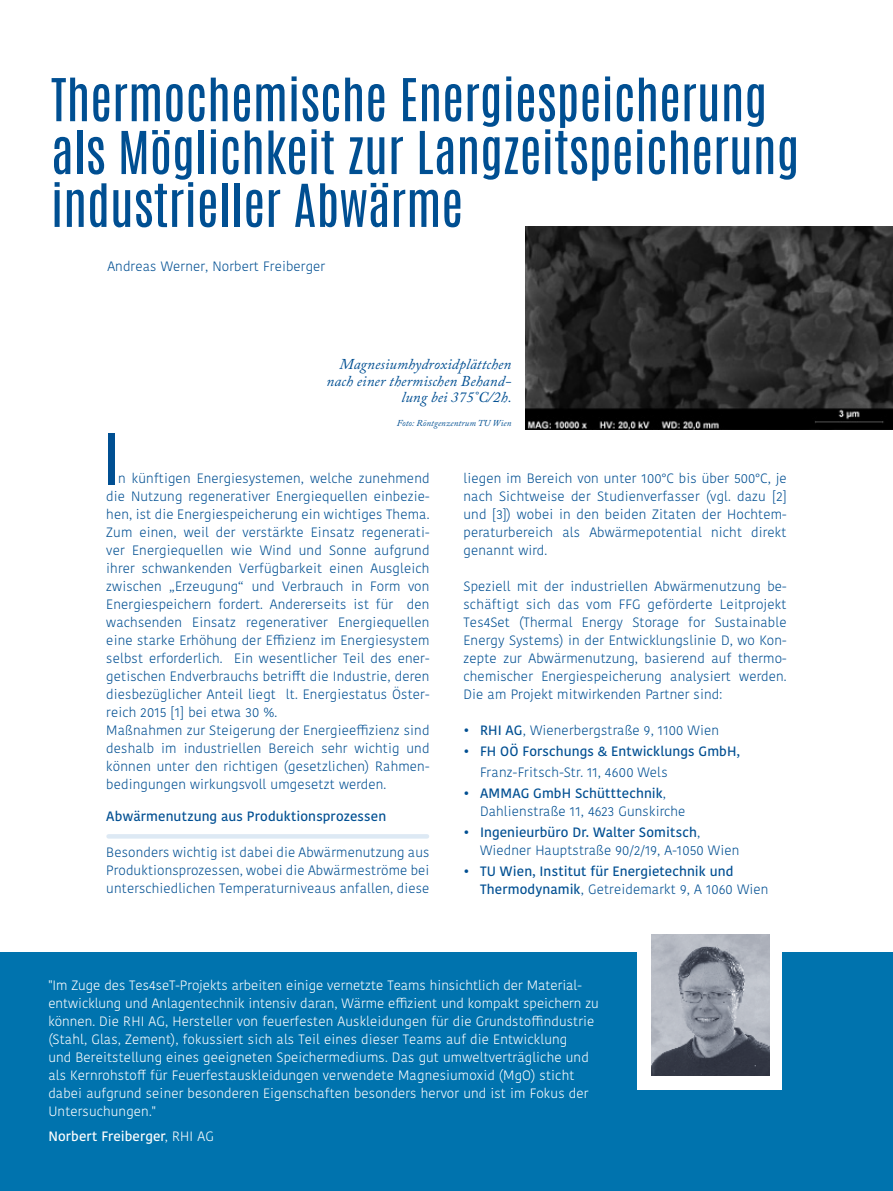
<style>
.page{position:relative;width:893px;height:1191px;background:#fff}
.page>*{position:absolute;margin:0;border:0;box-sizing:border-box;transform-origin:0 0}
.t1{font:60px "Antonio";color:#004f92}
.t2{font:50.25px/52.8px "Antonio";color:#004f92}
.t3{font:italic 15px/16.5px "Adobe Caslon Pro";letter-spacing:.01em;color:#004f92;text-align:right}
.t4{font:300 13.5px/18px "Kohinoor Devanagari";letter-spacing:.01em;color:#004f92;text-align:justify}
.t5{font:300 13.5px/18px "Kohinoor Devanagari";letter-spacing:.01em;color:#fff}
.t6{font:600 13.5px "Kohinoor Devanagari";letter-spacing:.005em;color:#004f92}
.t7{font:600 13.5px "Kohinoor Devanagari";letter-spacing:.01em;color:#fff}
.t8{font:italic 9px "Adobe Caslon Pro";letter-spacing:.01em;color:#004f92}
.s1{font-weight:600}
.s2{font-weight:300}
</style>
<div class="page">
<hr style="left:109px;top:834px;width:318px;height:4px;background:#dde9f4">
<img style="left:526px;top:227px;width:367px;height:202px">
<div style="left:0;top:952px;width:893px;height:239px;background:#0073ae"></div>
<div style="left:637px;top:931px;width:144px;height:158px;background:#fff"></div>
<img style="left:652px;top:934px;width:118px;height:141px">
<p class="t2" style="left:51px;top:74px;width:750px">Thermochemische Energiespeicherung als Möglichkeit zur Langzeitspeicherung</p>
<p class="t2" style="left:51px;top:179px;width:414px">industrieller Abwärme</p>
<p class="t4" style="left:107px;top:257px;width:219px">Andreas Werner, Norbert Freiberger</p>
<p class="t3" style="left:327px;top:356px;width:187px">Magnesiumhydroxidplättchen nach einer thermischen Behand&shy;lung bei 375°C/2h.</p>
<p class="t8" style="left:397px;top:418px;width:116px">Foto: Röntgenzentrum TU Wien</p>
<p class="t1" style="left:104px;top:415px;width:17px">I</p>
<p class="t4" style="left:106px;top:470px;width:325px;text-indent:12px">n künftigen Energiesystemen, welche zunehmend die Nutzung regenerativer Energiequellen einbezie&shy;hen, ist die Energiespeicherung ein wichtiges Thema.<br>Zum einen, weil der verstärkte Einsatz regenerati&shy;ver Energiequellen wie Wind und Sonne aufgrund ihrer schwankenden Verfügbarkeit einen Ausgleich zwischen „Erzeugung“ und Verbrauch in Form von Energiespeichern fordert. Andererseits ist für den wachsenden Einsatz regenerativer Energiequellen eine starke Erhöhung der Effizienz im Energiesystem selbst erforderlich. Ein wesentlicher Teil des ener&shy;getischen Endverbrauchs betrifft die Industrie, deren diesbezüglicher Anteil liegt lt. Energiestatus Öster&shy;reich 2015 [1] bei etwa 30 %.</p>
<p class="t4" style="left:106px;top:722px;width:325px">Maßnahmen zur Steigerung der Energieeffizienz sind deshalb im industriellen Bereich sehr wichtig und können unter den richtigen (gesetzlichen) Rahmen&shy;bedingungen wirkungsvoll umgesetzt werden.</p>
<p class="t6" style="left:106px;top:808px;width:281px">Abwärmenutzung aus Produktionsprozessen</p>
<p class="t4" style="left:106px;top:843px;width:325px">Besonders wichtig ist dabei die Abwärmenutzung aus Produktionsprozessen, wobei die Abwärmeströme bei unterschiedlichen Temperaturniveaus anfallen, diese</p>
<p class="t4" style="left:463px;top:470px;width:325px">liegen im Bereich von unter 100°C bis über 500°C, je nach Sichtweise der Studienverfasser (vgl. dazu [2] und [3]) wobei in den beiden Zitaten der Hochtem&shy;peraturbereich als Abwärmepotential nicht direkt genannt wird.</p>
<p class="t4" style="left:463px;top:578px;width:325px">Speziell mit der industriellen Abwärmenutzung be&shy;schäftigt sich das vom FFG geförderte Leitprojekt Tes4Set (Thermal Energy Storage for Sustainable Energy Systems) in der Entwicklungslinie D, wo Kon&shy;zepte zur Abwärmenutzung, basierend auf thermo&shy;chemischer Energiespeicherung analysiert werden.<br>Die am Projekt mitwirkenden Partner sind:</p>
<p class="t4" style="left:463px;top:722px;width:257px">• <span class="s1">RHI AG</span>, Wienerbergstraße 9, 1100 Wien</p>
<p class="t6" style="left:463px;top:744px;width:278px"><span class="s2">•</span> FH OÖ Forschungs &amp; Entwicklungs GmbH,</p>
<p class="t4" style="left:480px;top:764px;width:189px">Franz-Fritsch-Str. 11, 4600 Wels</p>
<p class="t6" style="left:463px;top:786px;width:204px"><span class="s2">•</span> AMMAG GmbH Schütttechnik<span class="s2">,</span></p>
<p class="t4" style="left:480px;top:803px;width:207px">Dahlienstraße 11, 4623 Gunskirche</p>
<p class="t6" style="left:463px;top:825px;width:238px"><span class="s2">•</span> Ingenieurbüro Dr. Walter Somitsch<span class="s2">,</span></p>
<p class="t4" style="left:480px;top:842px;width:261px">Wiedner Hauptstraße 90/2/19, A-1050 Wien</p>
<p class="t6" style="left:463px;top:864px;width:271px"><span class="s2">•</span> TU Wien, Institut für Energietechnik und</p>
<p class="t4" style="left:480px;top:881px;width:290px"><span class="s1">Thermodynamik</span>, Getreidemarkt 9, A 1060 Wien</p>
<p class="t5" style="left:48px;top:976px;width:552px">"Im Zuge des Tes4seT-Projekts arbeiten einige vernetzte Teams hinsichtlich der Material&shy;entwicklung und Anlagentechnik intensiv daran, Wärme effizient und kompakt speichern zu können. Die RHI AG, Hersteller von feuerfesten Auskleidungen für die Grundstoffindustrie (Stahl, Glas, Zement), fokussiert sich als Teil eines dieser Teams auf die Entwicklung<br>und Bereitstellung eines geeigneten Speichermediums. Das gut umweltverträgliche und als Kernrohstoff für Feuerfestauskleidungen verwendete Magnesiumoxid (MgO) sticht dabei aufgrund seiner besonderen Eigenschaften besonders hervor und ist im Fokus der Untersuchungen."</p>
<p class="t7" style="left:48px;top:1128px;width:167px">Norbert Freiberger<span class="s2">, RHI AG</span></p>
</div>
